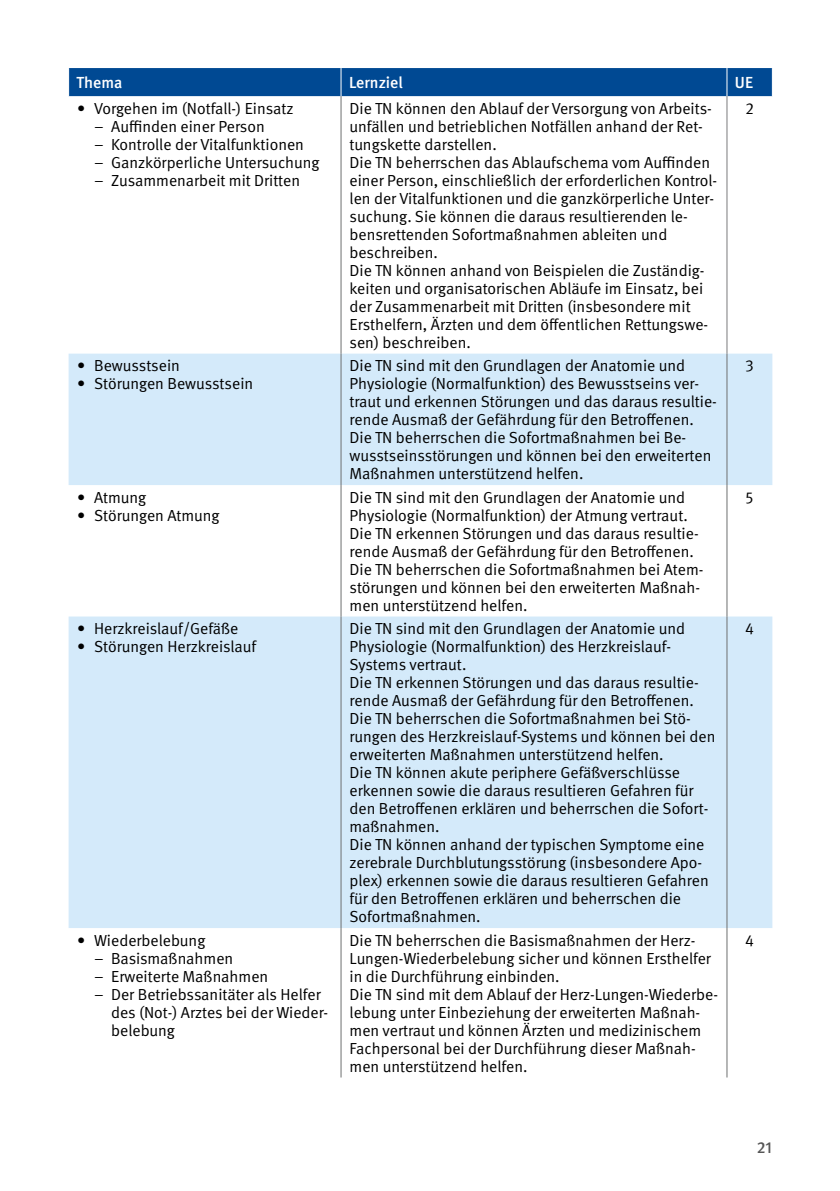
<style>
.page{position:relative;width:840px;height:1191px;background:#fff}
.page>*{position:absolute;margin:0;border:0;box-sizing:border-box;transform-origin:0 0}
.t1{font:16px/18px "DGUV Meta";color:#000}
.t2{font:500 16px "DGUV Meta";color:#fff}
.t3{font:500 16px "DGUV Meta";color:#565656}
.s1{font-style:italic}
</style>
<div class="page">
<svg style="left:69px;top:353px;width:703px;height:575px;fill:#d4eafa"></svg>
<div style="left:68px;top:68px;width:704px;height:28px;background:#004993"></div>
<hr style="left:340px;top:96px;width:1px;height:257px;background:#6e7070">
<hr style="left:726px;top:96px;width:1px;height:257px;background:#7b7b7c">
<hr style="left:340px;top:353px;width:1px;height:132px;background:#6e7070">
<hr style="left:340px;top:485px;width:1px;height:131px;background:#6e7070">
<hr style="left:340px;top:616px;width:1px;height:312px;background:#6e7070">
<hr style="left:726px;top:353px;width:1px;height:132px;background:#6e7070">
<hr style="left:726px;top:485px;width:1px;height:131px;background:#6e7070">
<hr style="left:726px;top:616px;width:1px;height:312px;background:#6e7070">
<hr style="left:340px;top:928px;width:1px;height:149px;background:#6e7070">
<hr style="left:726px;top:928px;width:1px;height:149px;background:#6e7070">
<p class="t2" style="left:77px;top:73px;width:47px">Thema</p>
<p class="t2" style="left:349px;top:73px;width:55px">Lernziel</p>
<p class="t2" style="left:734px;top:73px;width:20px">UE</p>
<p class="t1" style="left:77px;top:100px;width:218px">• Vorgehen im (Notfall-) Einsatz</p>
<p class="t1" style="left:94px;top:118px;width:172px"><span class="s1">–</span> Auffinden einer Person</p>
<p class="t1" style="left:94px;top:136px;width:211px"><span class="s1">–</span> Kontrolle der Vitalfunktionen</p>
<p class="t1" style="left:94px;top:154px;width:227px"><span class="s1">–</span> Ganzkörperliche Untersuchung</p>
<p class="t1" style="left:94px;top:172px;width:207px"><span class="s1">–</span> Zusammenarbeit mit Dritten</p>
<p class="t1" style="left:349px;top:100px;width:369px">Die TN können den Ablauf der Versorgung von Arbeits&shy;unfällen und betrieblichen Notfällen anhand der Ret&shy;tungskette darstellen.<br>Die TN beherrschen das Ablaufschema vom Auffinden einer Person, einschließlich der erforderlichen Kontrol&shy;len der Vitalfunktionen und die ganzkörperliche Unter&shy;suchung. Sie können die daraus resultierenden le&shy;bensrettenden Sofortmaßnahmen ableiten und beschreiben.<br>Die TN können anhand von Beispielen die Zuständig&shy;keiten und organisatorischen Abläufe im Einsatz, bei der Zusammenarbeit mit Dritten (insbesondere mit Ersthelfern, Ärzten und dem öffentlichen Rettungswe&shy;sen) beschreiben.</p>
<p class="t1" style="left:745px;top:100px;width:10px">2</p>
<p class="t1" style="left:77px;top:357px;width:104px">• Bewusstsein</p>
<p class="t1" style="left:77px;top:375px;width:177px">• Störungen Bewusstsein</p>
<p class="t1" style="left:349px;top:357px;width:368px">Die TN sind mit den Grundlagen der Anatomie und Physiologie (Normalfunktion) des Bewusstseins ver&shy;traut und erkennen Störungen und das daraus resultie&shy;rende Ausmaß der Gefährdung für den Betroffenen.<br>Die TN beherrschen die Sofortmaßnahmen bei Be&shy;wusstseinsstörungen und können bei den erweiterten Maßnahmen unterstützend helfen.</p>
<p class="t1" style="left:745px;top:357px;width:10px">3</p>
<p class="t1" style="left:77px;top:488px;width:71px">• Atmung</p>
<p class="t1" style="left:77px;top:506px;width:144px">• Störungen Atmung</p>
<p class="t1" style="left:349px;top:488px;width:355px">Die TN sind mit den Grundlagen der Anatomie und Physiologie (Normalfunktion) der Atmung vertraut.<br>Die TN erkennen Störungen und das daraus resultie&shy;rende Ausmaß der Gefährdung für den Betroffenen.<br>Die TN beherrschen die Sofortmaßnahmen bei Atem&shy;störungen und können bei den erweiterten Maßnah&shy;men unterstützend helfen.</p>
<p class="t1" style="left:745px;top:488px;width:9px">5</p>
<p class="t1" style="left:77px;top:620px;width:163px">• Herzkreislauf/Gefäße</p>
<p class="t1" style="left:77px;top:638px;width:181px">• Störungen Herzkreislauf</p>
<p class="t1" style="left:349px;top:620px;width:367px">Die TN sind mit den Grundlagen der Anatomie und Physiologie (Normalfunktion) des Herzkreislauf-Systems vertraut.<br>Die TN erkennen Störungen und das daraus resultie&shy;rende Ausmaß der Gefährdung für den Betroffenen.<br>Die TN beherrschen die Sofortmaßnahmen bei Stö&shy;rungen des Herzkreislauf-Systems und können bei den erweiterten Maßnahmen unterstützend helfen.<br>Die TN können akute periphere Gefäßverschlüsse erkennen sowie die daraus resultieren Gefahren für den Betroffenen erklären und beherrschen die Sofort&shy;maßnahmen.<br>Die TN können anhand der typischen Symptome eine zerebrale Durchblutungsstörung (insbesondere Apo&shy;plex) erkennen sowie die daraus resultieren Gefahren für den Betroffenen erklären und beherrschen die Sofortmaßnahmen.</p>
<p class="t1" style="left:744px;top:620px;width:10px">4</p>
<p class="t1" style="left:77px;top:931px;width:130px">• Wiederbelebung</p>
<p class="t1" style="left:94px;top:949px;width:141px"><span class="s1">–</span> Basismaßnahmen</p>
<p class="t1" style="left:94px;top:967px;width:175px"><span class="s1">–</span> Erweiterte Maßnahmen</p>
<p class="t1" style="left:111px;top:985px;width:218px;text-indent:-17px"><span class="s1">–</span> Der Betriebssanitäter als Helfer des (Not-) Arztes bei der Wieder&shy;belebung</p>
<p class="t1" style="left:349px;top:931px;width:370px">Die TN beherrschen die Basismaßnahmen der Herz-Lungen-Wiederbelebung sicher und können Ersthelfer in die Durchführung einbinden.<br>Die TN sind mit dem Ablauf der Herz-Lungen-Wiederbe&shy;lebung unter Einbeziehung der erweiterten Maßnah&shy;men vertraut und können Ärzten und medizinischem Fachpersonal bei der Durchführung dieser Maßnah&shy;men unterstützend helfen.</p>
<p class="t1" style="left:744px;top:931px;width:10px">4</p>
<p class="t3" style="left:756px;top:1137px;width:16px">21</p>
</div>
